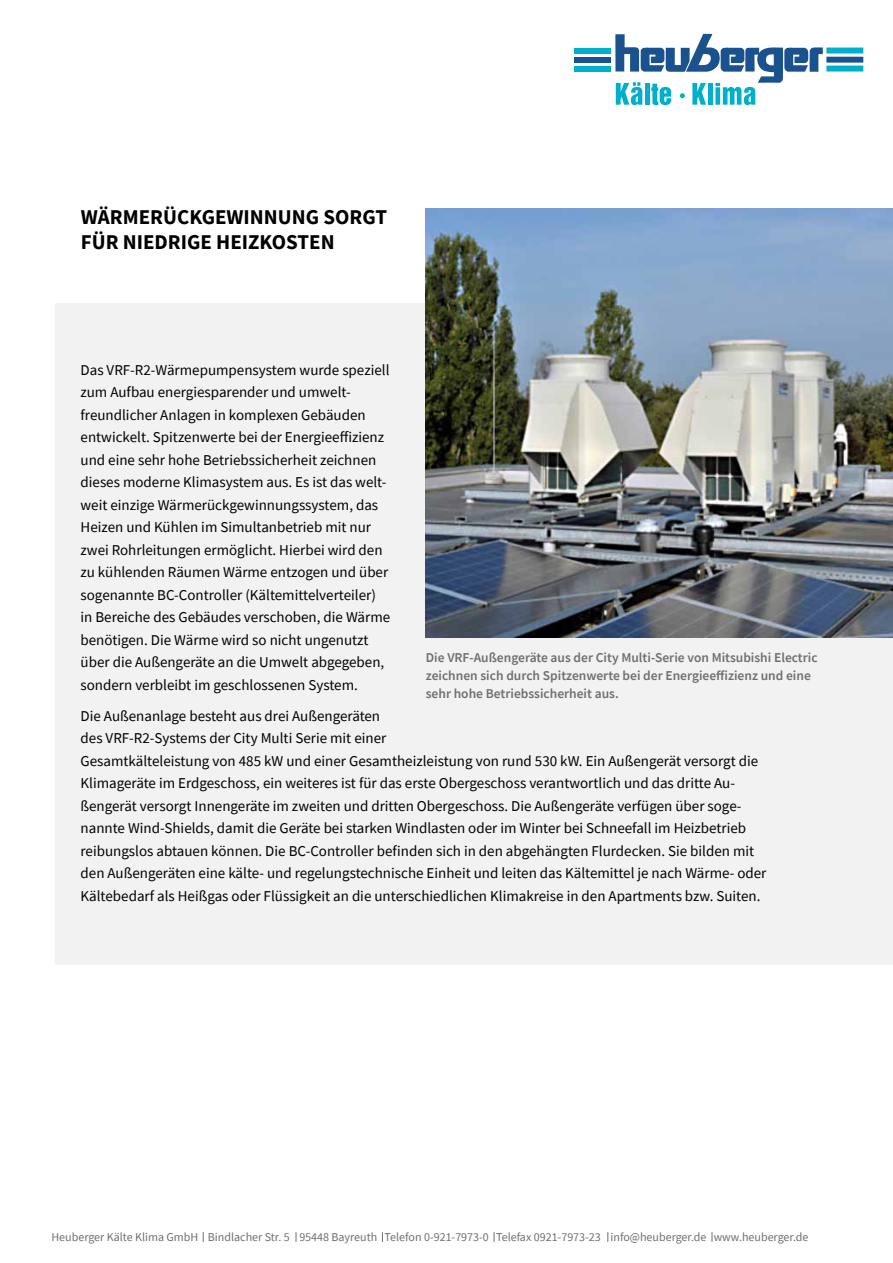
<style>
.page{position:relative;width:893px;height:1263px;background:#fff}
.page>*{position:absolute;margin:0;border:0;box-sizing:border-box;transform-origin:0 0}
.t1{font:700 21px/25.2px "Source Sans Pro";color:#000}
.t2{font:15px/22.5px "Source Sans Pro";color:#000}
.t3{font:600 13.5px/18px "Source Sans Pro";color:#706f6f}
.t4{font:12px "Source Sans Pro";color:#706f6f}
</style>
<div class="page">
<div style="left:826px;top:48px;width:37px;height:6px;background:#00afcc"></div>
<div style="left:826px;top:57px;width:37px;height:6px;background:#19528f"></div>
<div style="left:826px;top:66px;width:37px;height:6px;background:#00afcc"></div>
<div style="left:574px;top:48px;width:37px;height:6px;background:#00afcc"></div>
<div style="left:574px;top:57px;width:37px;height:6px;background:#19528f"></div>
<div style="left:574px;top:66px;width:37px;height:6px;background:#00afcc"></div>
<svg style="left:615px;top:34px;width:208px;height:71px"></svg>
<div style="left:55px;top:303px;width:838px;height:662px;background:#f2f2f2"></div>
<img style="left:425px;top:208px;width:468px;height:430px">
<h1 class="t1" style="left:81px;top:204px;width:308px">WÄRMERÜCKGEWINNUNG SORGT<br>FÜR NIEDRIGE HEIZKOSTEN</h1>
<p class="t2" style="left:81px;top:358px;width:311px">Das VRF-R2-Wärmepumpensystem wurde speziell zum Aufbau energiesparender und umwelt&shy;freundlicher Anlagen in komplexen Gebäuden entwickelt. Spitzenwerte bei der Energieeffizienz und eine sehr hohe Betriebssicherheit zeichnen dieses moderne Klimasystem aus. Es ist das welt&shy;weit einzige Wärmerückgewinnungssystem, das Heizen und Kühlen im Simultanbetrieb mit nur zwei Rohrleitungen ermöglicht. Hierbei wird den zu kühlenden Räumen Wärme entzogen und über sogenannte BC-Controller (Kältemittelverteiler) in Bereiche des Gebäudes verschoben, die Wärme benötigen. Die Wärme wird so nicht ungenutzt über die Außengeräte an die Umwelt abgegeben, sondern verbleibt im geschlossenen System.</p>
<p class="t2" style="left:81px;top:704px;width:687px">Die Außenanlage besteht aus drei Außengeräten<br>des VRF-R2-Systems der City Multi Serie mit einer<br>Gesamtkälteleistung von 485 kW und einer Gesamtheizleistung von rund 530 kW. Ein Außengerät versorgt die Klimageräte im Erdgeschoss, ein weiteres ist für das erste Obergeschoss verantwortlich und das dritte Au&shy;ßengerät versorgt Innengeräte im zweiten und dritten Obergeschoss. Die Außengeräte verfügen über soge&shy;nannte Wind-Shields, damit die Geräte bei starken Windlasten oder im Winter bei Schneefall im Heizbetrieb reibungslos abtauen können. Die BC-Controller befinden sich in den abgehängten Flurdecken. Sie bilden mit den Außengeräten eine kälte- und regelungstechnische Einheit und leiten das Kältemittel je nach Wärme- oder Kältebedarf als Heißgas oder Flüssigkeit an die unterschiedlichen Klimakreise in den Apartments bzw. Suiten.</p>
<p class="t3" style="left:426px;top:648px;width:393px">Die VRF-Außengeräte aus der City Multi-Serie von Mitsubishi Electric zeichnen sich durch Spitzenwerte bei der Energieeffizienz und eine sehr hohe Betriebssicherheit aus.</p>
<p class="t4" style="left:51px;top:1229px;width:758px">Heuberger Kälte Klima GmbH Bindlacher Str. 5 95448 Bayreuth Telefon 0-921-7973-0 Telefax 0921-7973-23 info@heuberger.de www.heuberger.de</p>
</div>
